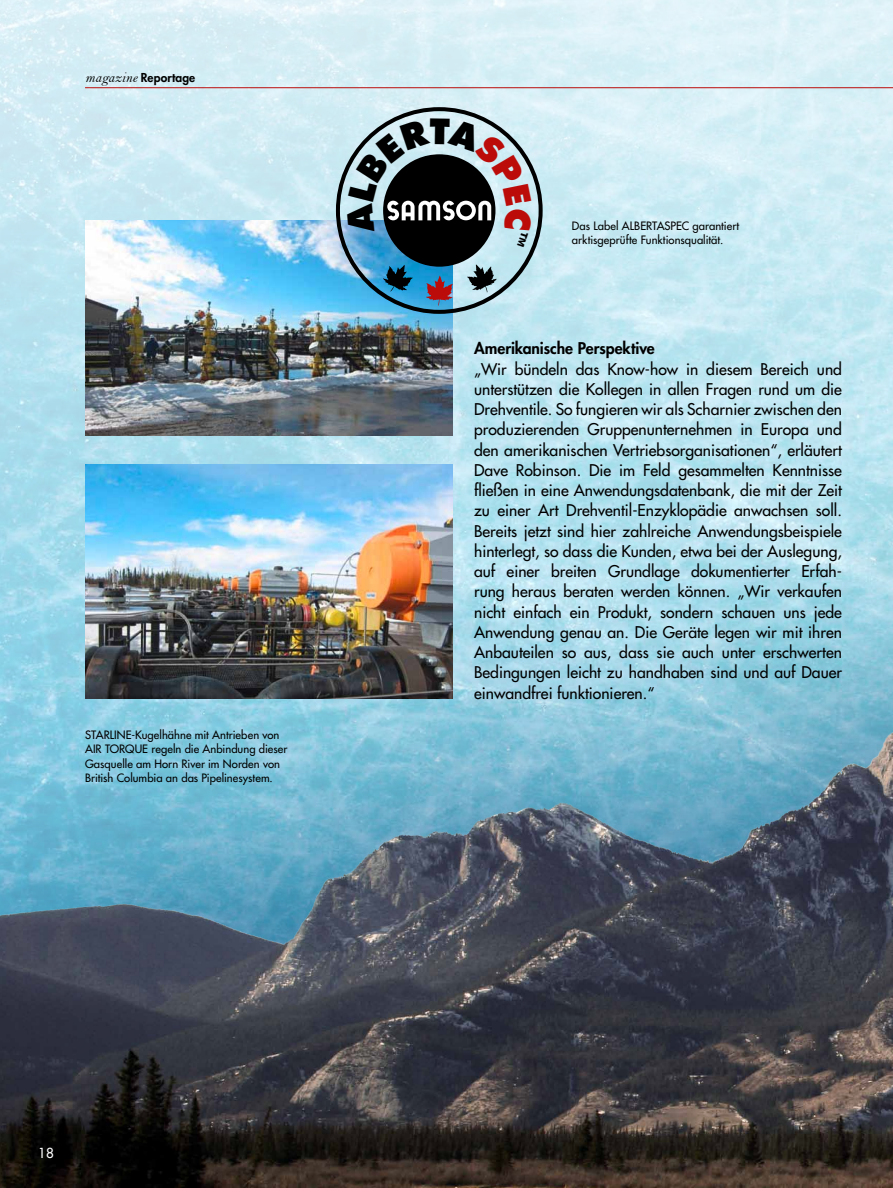
<style>
.page{position:relative;width:893px;height:1188px;background:#fff}
.page>*{position:absolute;margin:0;border:0;box-sizing:border-box;transform-origin:0 0}
.t1{font:15.75px/20.2px "Futura";color:#000;text-align:justify}
.t2{font:800 15.75px "Futura";color:#000}
.t3{font:13.5px "Futura";color:#fff}
.t4{font:800 12px "Futura";letter-spacing:.01em;color:#000}
.t5{font:11.25px/14.2px "Futura";letter-spacing:.005em;color:#000}
.s1{font-family:"Bell MT Italic";font-weight:400;font-size:14.25px}
</style>
<div class="page">
<img style="left:0;top:0;width:893px;height:488px">
<img style="left:0;top:488px;width:893px;height:700px">
<img style="left:85px;top:464px;width:368px;height:235px">
<img style="left:85px;top:221px;width:368px;height:214px">
<svg style="left:336px;top:107px;width:207px;height:207px"></svg>
<svg style="left:426px;top:276px;width:27px;height:30px"></svg>
<svg style="left:467px;top:264px;width:30px;height:28px"></svg>
<svg style="left:383px;top:265px;width:30px;height:26px"></svg>
<div style="left:383px;top:154px;width:112px;height:113px;background:#000;border-radius:50%"></div>
<hr style="left:85px;top:87px;width:808px;height:1px;background:#bb0c0a">
<svg style="left:346px;top:118px;width:186px;height:129px"></svg>
<p class="t4" style="left:85px;top:69px;width:112px"><span class="s1">magazine</span> Reportage</p>
<p class="t5" style="left:85px;top:728px;width:204px">STARLINE-Kugelhähne mit Antrieben von AIR TORQUE regeln die Anbindung dieser Gasquelle am Horn River im Norden von British Columbia an das Pipelinesystem.</p>
<p class="t3" style="left:38px;top:1144px;width:17px">18</p>
<p class="t5" style="left:572px;top:218px;width:169px">Das Label ALBERTASPEC garantiert arktisgeprüfte Funktionsqualität.</p>
<p class="t2" style="left:474px;top:338px;width:182px">Amerikanische Perspektive</p>
<p class="t1" style="left:474px;top:359px;width:369px">„Wir bündeln das Know-how in diesem Bereich und unterstützen die Kollegen in allen Fragen rund um die Drehventile. So fungieren wir als Scharnier zwischen den produzierenden Gruppenunternehmen in Europa und den amerikanischen Vertriebsorganisationen“, erläutert Dave Robinson. Die im Feld gesammelten Kenntnisse fließen in eine Anwendungsdatenbank, die mit der Zeit zu einer Art Drehventil-Enzyklopädie anwachsen soll.<br>Bereits jetzt sind hier zahlreiche Anwendungsbeispiele hinterlegt, so dass die Kunden, etwa bei der Auslegung, auf einer breiten Grundlage dokumentierter Erfah&shy;rung heraus beraten werden können. „Wir verkaufen nicht einfach ein Produkt, sondern schauen uns jede Anwendung genau an. Die Geräte legen wir mit ihren Anbauteilen so aus, dass sie auch unter erschwerten Bedingungen leicht zu handhaben sind und auf Dauer einwandfrei funktionieren.“</p>
</div>
